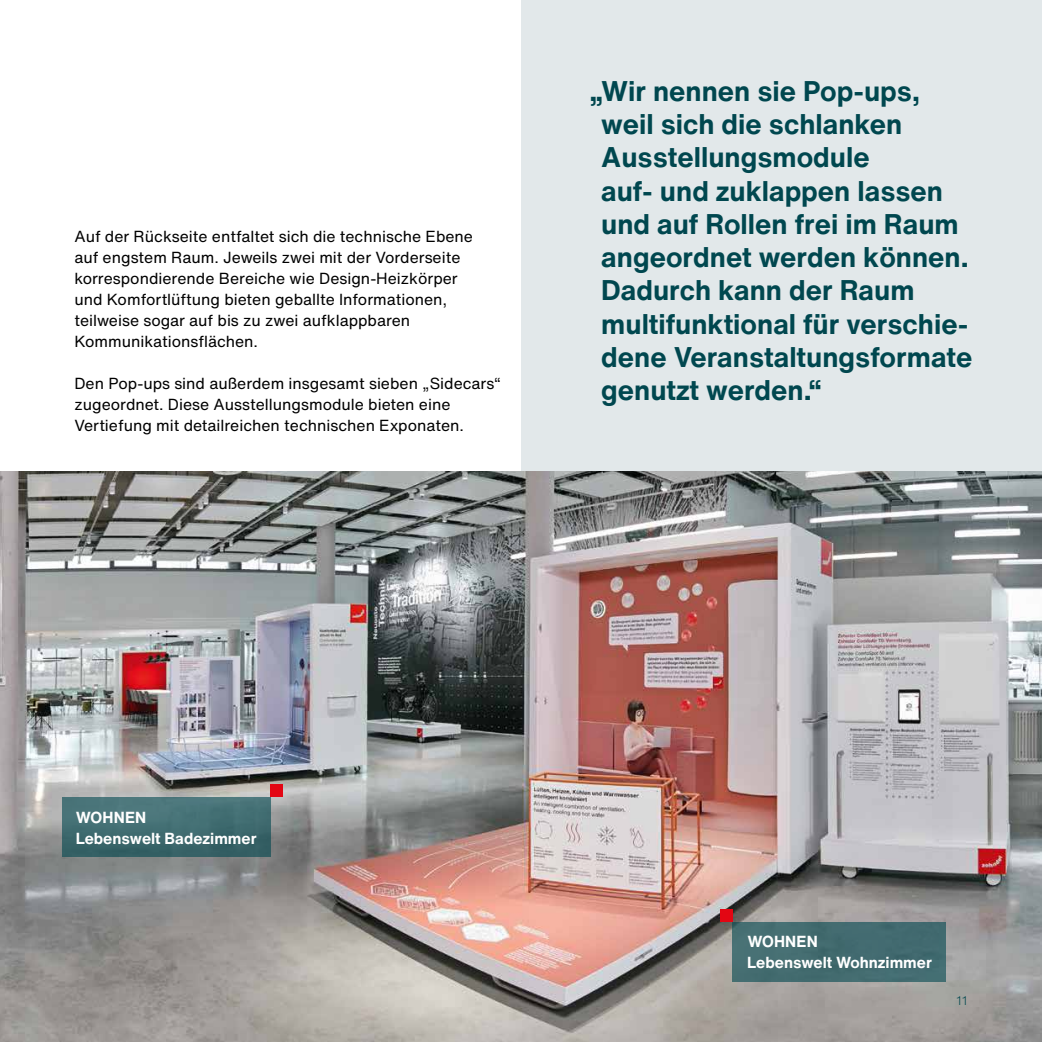
<style>
.page{position:relative;width:1042px;height:1042px;background:#fff}
.page>*{position:absolute;margin:0;border:0;box-sizing:border-box;transform-origin:0 0}
.t1{font:700 28px/33.2px "Helvetica Now Text";color:#00474f}
.t2{font:15.75px/21px "Helvetica Now Text";color:#000}
.t3{font:700 15.75px/21px "Helvetica Now Text";color:#fff}
.t4{font:300 12.25px "Helvetica Now Text";color:#00474f}
</style>
<div class="page">
<div style="left:521px;top:0;width:521px;height:498px;background:#e2e8ea"></div>
<img style="left:0;top:471px;width:1042px;height:571px">
<div style="left:732px;top:922px;width:214px;height:59px;background:#436c71"></div>
<div style="left:720px;top:909px;width:12px;height:13px;background:#e30613"></div>
<div style="left:62px;top:797px;width:208px;height:59px;background:linear-gradient(to bottom,#507b80,#325e62)"></div>
<div style="left:270px;top:784px;width:13px;height:13px;background:#e30613"></div>
<p class="t2" style="left:74px;top:226px;width:400px">Auf der Rückseite entfaltet sich die technische Ebene auf engstem Raum. Jeweils zwei mit der Vorderseite korrespondierende Bereiche wie Design-Heizkörper und Komfortlüftung bieten geballte Informationen, teilweise sogar auf bis zu zwei aufklappbaren Kommunikationsflächen.</p>
<p class="t2" style="left:74px;top:373px;width:427px">Den Pop-ups sind außerdem insgesamt sieben „Sidecars“ zugeordnet. Diese Ausstellungsmodule bieten eine<br>Vertiefung mit detailreichen technischen Exponaten.</p>
<p class="t1" style="left:601px;top:75px;width:373px;text-indent:-12px">„Wir nennen sie Pop-ups, weil sich die schlanken<br>Ausstellungsmodule<br>auf- und zuklappen lassen und auf Rollen frei im Raum angeordnet werden können.<br>Dadurch kann der Raum multifunktional für verschie&shy;dene Veranstaltungsformate genutzt werden.“</p>
<p class="t3" style="left:76px;top:806px;width:183px">WOHNEN<br>Lebenswelt Badezimmer</p>
<p class="t3" style="left:747px;top:931px;width:186px">WOHNEN<br>Lebenswelt Wohnzimmer</p>
<p class="t4" style="left:956px;top:992px;width:12px">11</p>
</div>
